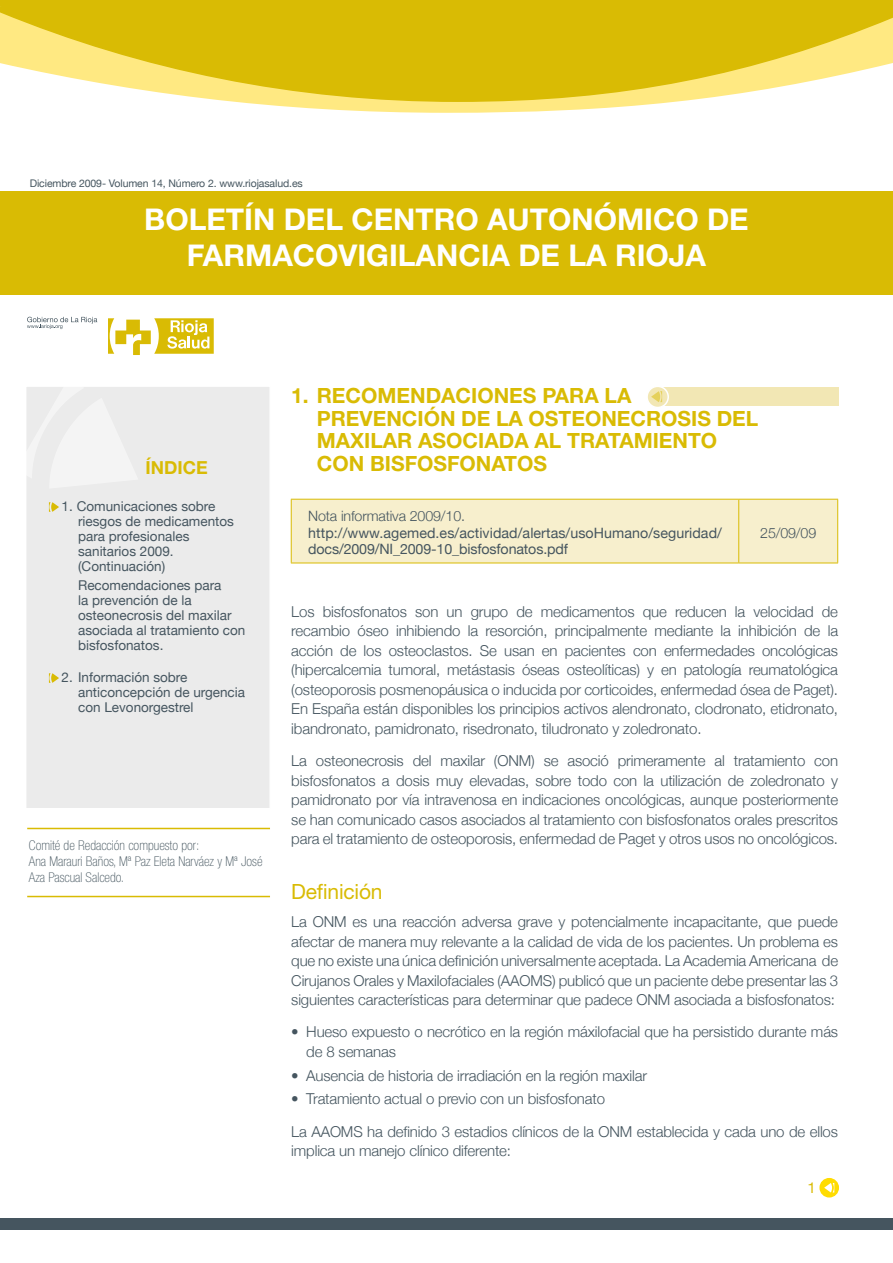
<style>
.page{position:relative;width:893px;height:1263px;background:#fff}
.page>*{position:absolute;margin:0;border:0;box-sizing:border-box;transform-origin:0 0}
.t1{font:700 30px/36px "Helvetica Neue LT Std";color:#fff;text-align:center}
._2__TÍTULO{font:700 21px/22.5px "Helvetica Neue LT Std";color:#d9bb04}
._3__Subtítulo{font:21px "Helvetica Neue LT Std";letter-spacing:-.01em;color:#d9bb04}
.t2{font:700 18px "Helvetica Neue LT Std";color:#d9bb04}
._1__TEXTO{font:300 15px/19.5px "Helvetica Neue";letter-spacing:-.01em;color:#45555f;text-align:justify}
.t3{font:15px "Helvetica Neue";color:#d9bb04}
._1__TEXTO-2{font:14.25px/16.5px "Helvetica Neue";letter-spacing:.005em;color:#45555f}
._1__TEXTO-3{font:300 14.25px "Helvetica Neue";letter-spacing:-.01em;color:#45555f}
.TEXTO_CORRIDO{font:13.5px/15px "Helvetica Neue";color:#45555f}
.INTERVIENEN{font:100 condensed 13.5px/16.2px "Helvetica Neue LT Std";color:#45555f}
.t4{font:10.5px "Helvetica Neue";letter-spacing:-.01em;color:#45555f}
</style>
<div class="page">
<div style="left:0;top:1218px;width:893px;height:12px;background:#45555f"></div>
<div style="left:820px;top:1179px;width:18px;height:18px;background:#ffdc01;border-radius:50%"></div>
<div style="left:819px;top:1178px;width:20px;height:19px;border:1px solid #ffdc01;border-radius:50%"></div>
<svg style="left:824px;top:1183px;width:10px;height:9px"></svg>
<div style="left:25px;top:385px;width:246px;height:424px;background:#ebebeb;border:2px solid #fff"></div>
<svg style="left:49px;top:502px;width:10px;height:10px"></svg>
<svg style="left:49px;top:673px;width:10px;height:10px"></svg>
<svg style="left:25px;top:385px;width:113px;height:104px"></svg>
<svg style="left:27px;top:317px;width:70px;height:12px"></svg>
<svg style="left:108px;top:318px;width:106px;height:37px"></svg>
<div style="left:0;top:191px;width:893px;height:104px;background:#d9bb04"></div>
<svg style="left:247px;top:103px;width:416px;height:10px;fill:#ffe982"></svg>
<svg style="left:186px;top:96px;width:535px;height:7px;background:#f4df6d"></svg>
<svg style="left:0;top:0;width:893px;height:96px;background:#e2c72a"></svg>
<hr style="left:27px;top:828px;width:243px;height:1px;background:#d9bb04">
<hr style="left:27px;top:896px;width:243px;height:1px;background:#d9bb04">
<div style="left:655px;top:387px;width:184px;height:19px;background:#f2e7b4"></div>
<svg style="left:647px;top:386px;width:21px;height:21px"></svg>
<div style="left:646px;top:386px;width:23px;height:22px;border:2px solid #fff;border-radius:50%"></div>
<svg style="left:651px;top:391px;width:11px;height:11px"></svg>
<div style="left:292px;top:500px;width:545px;height:63px;background:#f7efcd"></div>
<hr style="left:291px;top:500px;width:1px;height:63px;background:#d9bb04">
<hr style="left:291px;top:499px;width:448px;height:1px;background:#d9bb04">
<hr style="left:291px;top:563px;width:448px;height:1px;background:#d9bb04">
<hr style="left:738px;top:500px;width:1px;height:63px;background:#d9bb04">
<hr style="left:739px;top:499px;width:99px;height:1px;background:#d9bb04">
<hr style="left:837px;top:500px;width:1px;height:63px;background:#d9bb04">
<hr style="left:739px;top:563px;width:99px;height:1px;background:#d9bb04">
<p class="t4" style="left:30px;top:177px;width:275px">Diciembre 2009- Volumen 14, Número 2. www.riojasalud.es</p>
<p class="t1" style="left:144px;top:201px;width:606px">BOLETÍN DEL CENTRO AUTONÓMICO DE<br>FARMACOVIGILANCIA DE LA RIOJA</p>
<p class="_2__TÍTULO" style="left:317px;top:384px;width:443px;text-indent:-26px">1. RECOMENDACIONES PARA LA<br>PREVENCIÓN DE LA OSTEONECROSIS DEL<br>MAXILAR ASOCIADA AL TRATAMIENTO</p>
<p class="t2" style="left:146px;top:456px;width:64px">ÍNDICE</p>
<p class="_2__TÍTULO" style="left:317px;top:452px;width:232px">CON BISFOSFONATOS</p>
<p class="TEXTO_CORRIDO" style="left:78px;top:499px;width:157px;text-indent:-16px">1. Comunicaciones sobre riesgos de medicamentos para profesionales sanitarios 2009. (Continuación)</p>
<p class="TEXTO_CORRIDO" style="left:78px;top:578px;width:169px">Recomendaciones para<br>la prevención de la osteonecrosis del maxilar asociada al tratamiento con bisfosfonatos.</p>
<p class="TEXTO_CORRIDO" style="left:78px;top:670px;width:168px;text-indent:-16px">2. Información sobre anticoncepción de urgencia con Levonorgestrel</p>
<p class="INTERVIENEN" style="left:29px;top:837px;width:235px">Comité de Redacción compuesto por:<br>Ana Marauri Baños, Mª Paz Eleta Narváez y Mª José<br>Aza Pascual Salcedo.</p>
<p class="_1__TEXTO-3" style="left:308px;top:508px;width:158px">Nota informativa 2009/10.</p>
<p class="_1__TEXTO-2" style="left:308px;top:524px;width:415px">http://www.agemed.es/actividad/alertas/usoHumano/seguridad/ docs/2009/NI_2009-10_bisfosfonatos.pdf</p>
<p class="_1__TEXTO-3" style="left:760px;top:524px;width:58px">25/09/09</p>
<p class="_1__TEXTO" style="left:291px;top:601px;width:548px">Los bisfosfonatos son un grupo de medicamentos que reducen la velocidad de recambio óseo inhibiendo la resorción, principalmente mediante la inhibición de la acción de los osteoclastos. Se usan en pacientes con enfermedades oncológicas (hipercalcemia tumoral, metástasis óseas osteolíticas) y en patología reumatológica (osteoporosis posmenopáusica o inducida por corticoides, enfermedad ósea de Paget).<br>En España están disponibles los principios activos alendronato, clodronato, etidronato, ibandronato, pamidronato, risedronato, tiludronato y zoledronato.</p>
<p class="_1__TEXTO" style="left:291px;top:751px;width:548px">La osteonecrosis del maxilar (ONM) se asoció primeramente al tratamiento con bisfosfonatos a dosis muy elevadas, sobre todo con la utilización de zoledronato y pamidronato por vía intravenosa en indicaciones oncológicas, aunque posteriormente se han comunicado casos asociados al tratamiento con bisfosfonatos orales prescritos para el tratamiento de osteoporosis, enfermedad de Paget y otros usos no oncológicos.</p>
<p class="_3__Subtítulo" style="left:291px;top:879px;width:93px">Definición</p>
<p class="_1__TEXTO" style="left:291px;top:912px;width:548px">La ONM es una reacción adversa grave y potencialmente incapacitante, que puede afectar de manera muy relevante a la calidad de vida de los pacientes. Un problema es que no existe una única definición universalmente aceptada. La Academia Americana de Cirujanos Orales y Maxilofaciales (AAOMS) publicó que un paciente debe presentar las 3 siguientes características para determinar que padece ONM asociada a bisfosfonatos:</p>
<p class="_1__TEXTO" style="left:306px;top:1022px;width:533px;text-indent:-15px">• Hueso expuesto o necrótico en la región máxilofacial que ha persistido durante más de 8 semanas</p>
<p class="_1__TEXTO" style="left:291px;top:1065px;width:357px">• Ausencia de historia de irradiación en la región maxilar</p>
<p class="_1__TEXTO" style="left:291px;top:1089px;width:315px">• Tratamiento actual o previo con un bisfosfonato</p>
<p class="_1__TEXTO" style="left:291px;top:1121px;width:548px">La AAOMS ha definido 3 estadios clínicos de la ONM establecida y cada uno de ellos implica un manejo clínico diferente:</p>
<p class="t3" style="left:807px;top:1179px;width:10px">1</p>
</div>
